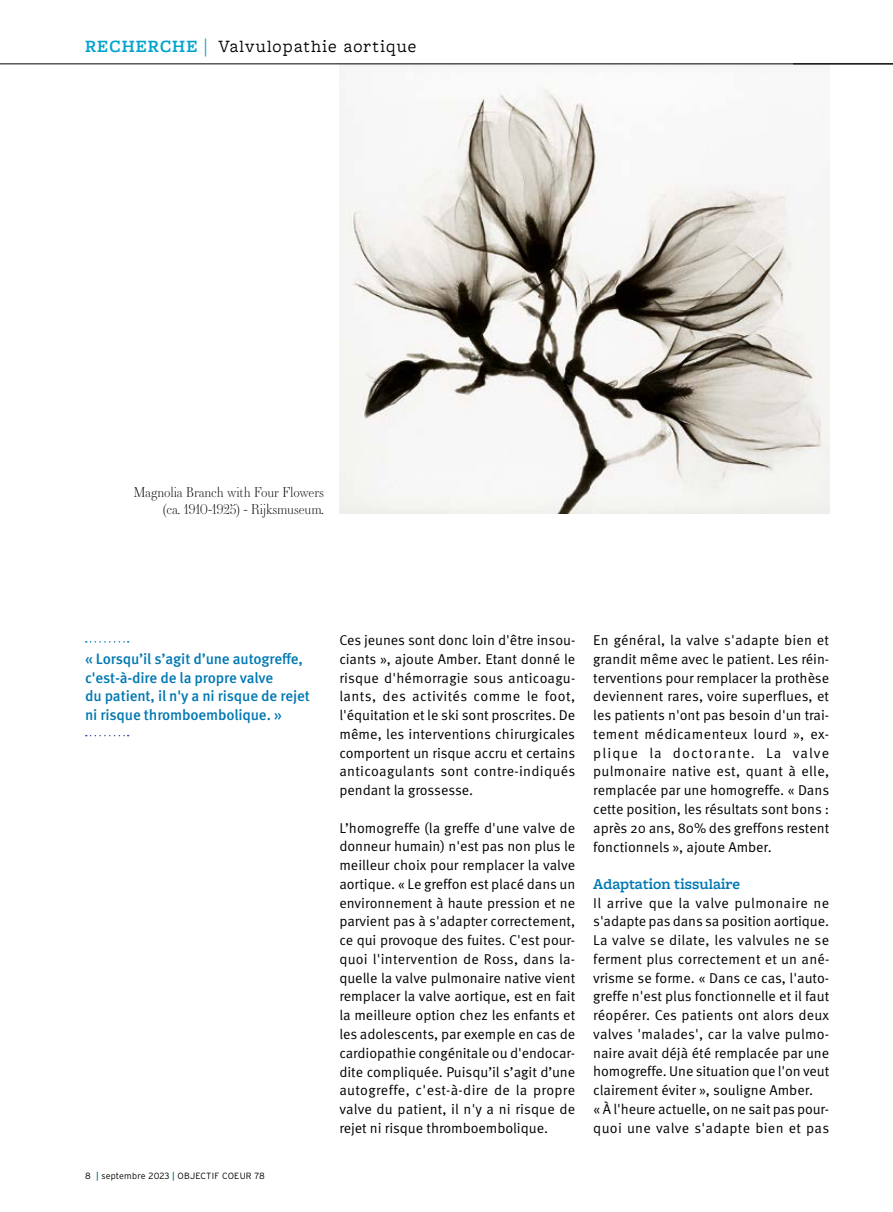
<style>
.page{position:relative;width:893px;height:1212px;background:#fff}
.page>*{position:absolute;margin:0;border:0;box-sizing:border-box;transform-origin:0 0}
.t1{font:18px "Freight Macro Pro";letter-spacing:.06em;color:#000}
.t2{font:600 15.75px "Freight Macro Pro";color:#0078b3}
.t3{font:500 15px/18.8px "Meta Pro";letter-spacing:-.01em;color:#0078b3}
.t4{font:14.25px/18.8px "Meta Pro Norm";color:#000;text-align:justify}
.t5{font:300 13.5px/16.2px "Essonnes Display";letter-spacing:-.01em;color:#000;text-align:right}
.t6{font:300 9px "Interstate";letter-spacing:.02em;color:#000}
.s1{font-weight:600;color:#00a3cd}
.s2{font-family:"Source Serif 4 Display";font-weight:700;color:#00a3cd}
.s3{font-weight:400;color:#00627d}
</style>
<div class="page">
<img style="left:339px;top:65px;width:490px;height:448px">
<hr style="left:0;top:64px;width:893px;height:1px;background:#000">
<svg style="left:86px;top:641px;width:43px;height:2px"></svg>
<svg style="left:86px;top:735px;width:43px;height:1px"></svg>
<p class="t1" style="left:85px;top:33px;width:333px"><span class="s1">RECHERCHE</span> <span class="s2">|</span> Valvulopathie aortique</p>
<p class="t5" style="left:134px;top:484px;width:192px">Magnolia Branch with Four Flowers (ca. 1910-1925) - Rijksmuseum.</p>
<p class="t3" style="left:85px;top:648px;width:226px">« Lorsqu’il s’agit d’une autogreffe, c'est-à-dire de la propre valve<br>du patient, il n'y a ni risque de rejet ni risque thromboembolique. »</p>
<p class="t6" style="left:85px;top:1170px;width:181px">8 <span class="s3">|</span> septembre 2023 <span class="s3">|</span> OBJECTIF COEUR 78</p>
<p class="t4" style="left:339px;top:630px;width:238px">Ces jeunes sont donc loin d'être insou&shy;ciants », ajoute Amber. Etant donné le risque d'hémorragie sous anticoagu&shy;lants, des activités comme le foot, l'équitation et le ski sont proscrites. De même, les interventions chirurgicales comportent un risque accru et certains anticoagulants sont contre-indiqués pendant la grossesse.</p>
<p class="t4" style="left:339px;top:817px;width:237px">L’homogreffe (la greffe d'une valve de donneur humain) n'est pas non plus le meilleur choix pour remplacer la valve aortique. « Le greffon est placé dans un environnement à haute pression et ne parvient pas à s'adapter correctement, ce qui provoque des fuites. C'est pour&shy;quoi l'intervention de Ross, dans la&shy;quelle la valve pulmonaire native vient remplacer la valve aortique, est en fait la meilleure option chez les enfants et les adolescents, par exemple en cas de cardiopathie congénitale ou d'endocar&shy;dite compliquée. Puisqu’il s’agit d’une autogreffe, c'est-à-dire de la propre valve du patient, il n'y a ni risque de rejet ni risque thromboembolique.</p>
<p class="t4" style="left:593px;top:630px;width:237px">En général, la valve s'adapte bien et grandit même avec le patient. Les réin&shy;terventions pour remplacer la prothèse deviennent rares, voire superflues, et les patients n'ont pas besoin d'un trai&shy;tement médicamenteux lourd », ex&shy;plique la doctorante. La valve pulmonaire native est, quant à elle, remplacée par une homogreffe. « Dans cette position, les résultats sont bons : après 20 ans, 80% des greffons restent fonctionnels », ajoute Amber.</p>
<p class="t2" style="left:593px;top:873px;width:148px">Adaptation tissulaire</p>
<p class="t4" style="left:593px;top:892px;width:238px;text-align:left">Il arrive que la valve pulmonaire ne s'adapte pas dans sa position aortique.<br>La valve se dilate, les valvules ne se ferment plus correctement et un ané&shy;vrisme se forme. « Dans ce cas, l'auto&shy;greffe n'est plus fonctionnelle et il faut réopérer. Ces patients ont alors deux valves 'malades', car la valve pulmo&shy;naire avait déjà été remplacée par une homogreffe. Une situation que l'on veut clairement éviter », souligne Amber.<br>« À l'heure actuelle, on ne sait pas pour&shy;quoi une valve s'adapte bien et pas</p>
</div>
